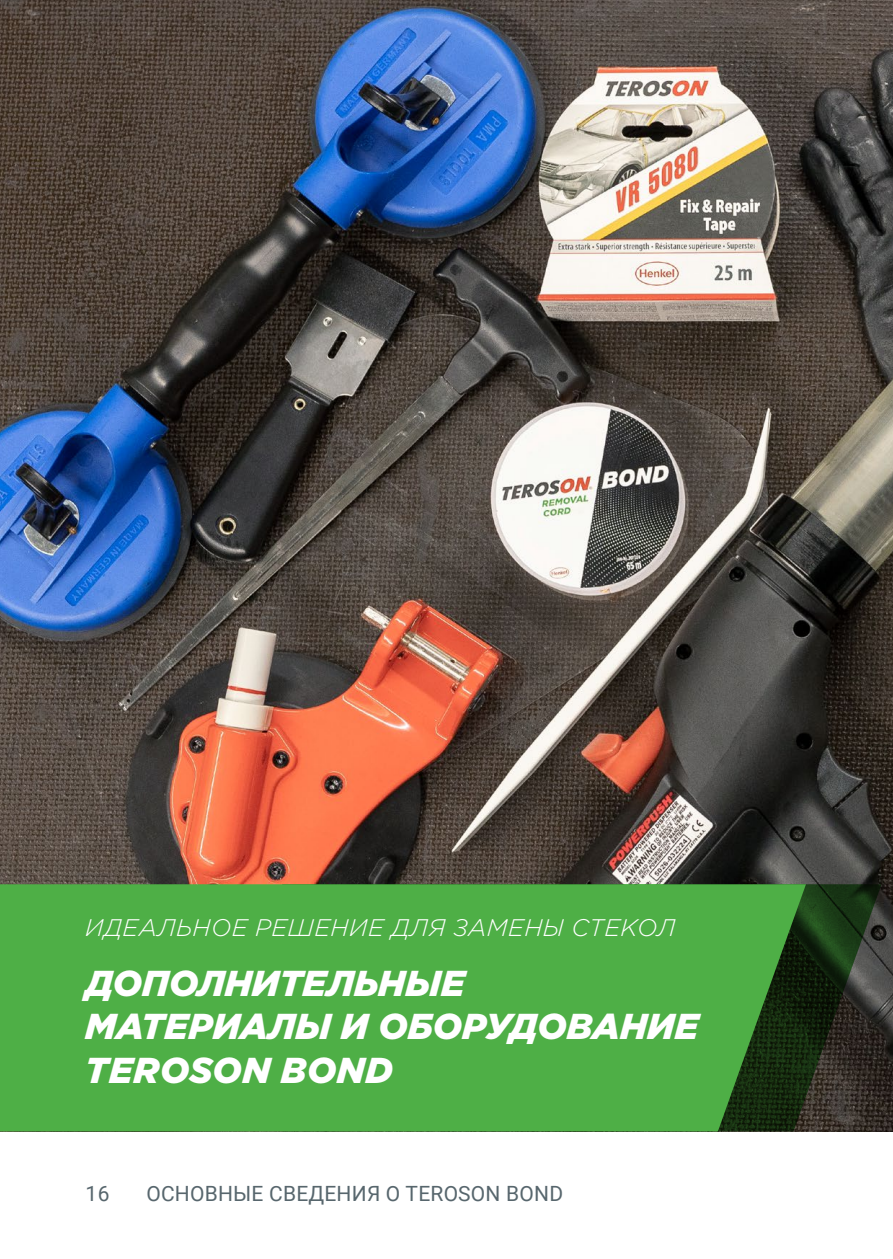
<style>
.page{position:relative;width:893px;height:1259px;background:#fff}
.page>*{position:absolute;margin:0;border:0;box-sizing:border-box;transform-origin:0 0}
.t1{font:italic 900 36px/43.2px "Gotham Pro";color:#fff}
.t2{font:italic 300 24px "Gotham Pro";letter-spacing:.02em;color:#fff}
.t3{font:21px "Roboto";letter-spacing:.01em;color:#57666d}
</style>
<div class="page">
<img style="left:0;top:0;width:893px;height:1131px">
<svg style="left:806px;top:884px;width:75px;height:247px;background:#2b3223"></svg>
<div style="left:0;top:884px;width:806px;height:247px;background:#4eaf46"></div>
<p class="t2" style="left:85px;top:914px;width:592px">ИДЕАЛЬНОЕ РЕШЕНИЕ ДЛЯ ЗАМЕНЫ СТЕКОЛ</p>
<p class="t1" style="left:85px;top:961px;width:615px">ДОПОЛНИТЕЛЬНЫЕ<br>МАТЕРИАЛЫ И ОБОРУДОВАНИЕ<br>TEROSON BOND</p>
<p class="t3" style="left:85px;top:1179px;width:26px">16</p>
<p class="t3" style="left:146px;top:1179px;width:418px">ОСНОВНЫЕ СВЕДЕНИЯ О TEROSON BOND</p>
</div>
